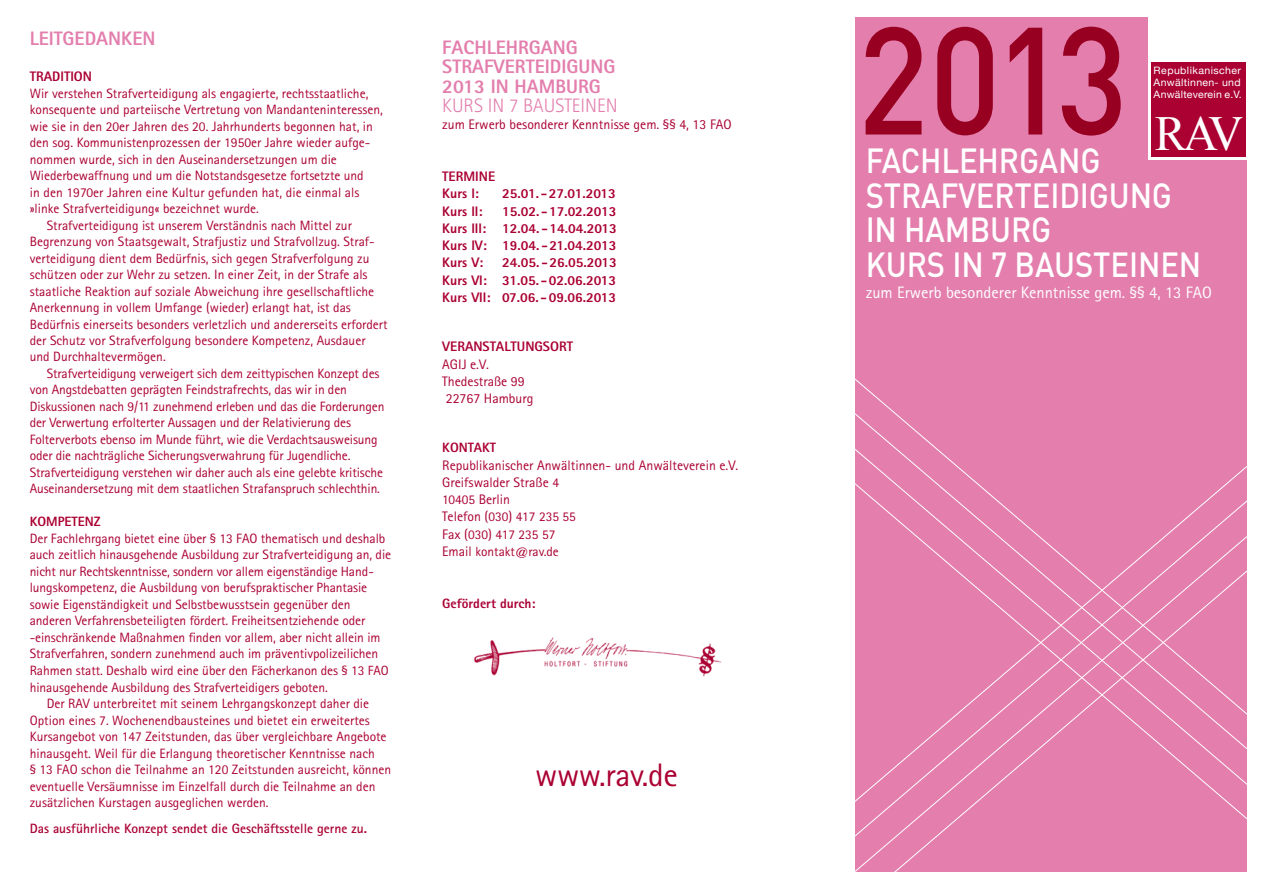
<style>
.page{position:relative;width:1263px;height:893px;background:#fff}
.page>*{position:absolute;margin:0;border:0;box-sizing:border-box;transform-origin:0 0}
.t1{font:500 150px "DIN";color:#aa0132;scale:.9 1}
.t2{font:48.9px "Times New Roman";color:#fff}
.t3{font:500 34.5px/34.5px "DIN";letter-spacing:-.005em;color:#fff;scale:.9 1}
.t4{font:32.55px "Rotis Sans Serif";letter-spacing:-.01em;color:#aa0132}
.t5{font:800 19.5px/19.5px "Rotis Sans Serif";color:#e37ead}
.t6{font:300 19.5px "Rotis Sans Serif";color:#e37ead}
.t7{font:16.5px "Rotis Sans Serif";color:#fff}
.t8{font:800 13.8px/17.2px "Rotis Sans Serif";color:#aa0132;text-align:justify}
.t9{font:13.8px/17.2px "Rotis Sans Serif";color:#aa0132}
.t10{font:13.5px "Rotis Sans Serif";color:#aa0132}
.t11{font:700 13.5px "Rotis Sans Serif";color:#aa0132}
.t12{font:800 13.5px "Rotis Sans Serif";color:#aa0132}
.t13{font:13.35px/17.2px "Rotis Sans Serif";color:#aa0132}
.t14{font:10.2px/12.3px "Helvetica Neue";letter-spacing:.03em;color:#fff}
.s1{font-size:13.35px}
.s2{font-size:13.8px}
</style>
<div class="page">
<div style="left:856px;top:17px;width:391px;height:855px;background:#e37ead"></div>
<svg style="left:855px;top:441px;width:392px;height:369px"></svg>
<div style="left:1148px;top:11px;width:111px;height:149px;background:#fff"></div>
<div style="left:1151px;top:62px;width:95px;height:95px;background:#aa0132"></div>
<img style="left:473px;top:637px;width:249px;height:40px">
<h3 class="t5" style="left:30px;top:29px;width:11px">LEITGEDAN</h3>
<h3 class="t5" style="left:121px;top:29px;width:23px">KEN</h3>
<p class="t8" style="left:30px;top:68px;width:64px">TRADITION</p>
<p class="t10" style="left:30px;top:85px;width:340px">Wir verstehen Strafverteidigung als engagierte, rechtsstaatliche,</p>
<p class="t10" style="left:30px;top:101px;width:355px">konsequente und parteiische Vertretung von Mandanteninteressen,</p>
<p class="t10" style="left:30px;top:118px;width:345px">wie sie in den 20er Jahren des 20. Jahrhunderts begonnen hat, in</p>
<p class="t10" style="left:30px;top:134px;width:342px">den sog. Kommunistenprozessen der 1950er Jahre wieder aufge-</p>
<p class="t10" style="left:30px;top:151px;width:309px">nommen wurde, sich in den Auseinandersetzungen um die</p>
<p class="t10" style="left:30px;top:167px;width:335px">Wiederbewaffnung und um die Notstandsgesetze fortsetzte und</p>
<p class="t10" style="left:30px;top:184px;width:331px">in den 1970er Jahren eine Kultur gefunden hat, die einmal als</p>
<p class="t10" style="left:30px;top:200px;width:231px">»linke Strafverteidigung« bezeichnet wurde.</p>
<p class="t10" style="left:47px;top:217px;width:307px">Strafverteidigung ist unserem Verständnis nach Mittel zur</p>
<p class="t10" style="left:30px;top:233px;width:345px">Begrenzung von Staatsgewalt, Strafjustiz und Strafvollzug. Straf-</p>
<p class="t10" style="left:30px;top:250px;width:341px">verteidigung dient dem Bedürfnis, sich gegen Strafverfolgung zu</p>
<p class="t10" style="left:30px;top:266px;width:339px">schützen oder zur Wehr zu setzen. In einer Zeit, in der Strafe als</p>
<p class="t10" style="left:30px;top:283px;width:346px">staatliche Reaktion auf soziale Abweichung ihre gesellschaftliche</p>
<p class="t10" style="left:30px;top:299px;width:323px">Anerkennung in vollem Umfange (wieder) erlangt hat, ist das</p>
<p class="t10" style="left:30px;top:316px;width:359px">Bedürfnis einerseits besonders verletzlich und andererseits erfordert</p>
<p class="t10" style="left:30px;top:332px;width:337px">der Schutz vor Strafverfolgung besondere Kompetenz, Ausdauer</p>
<p class="t10" style="left:30px;top:349px;width:137px">und Durchhaltevermögen.</p>
<p class="t10" style="left:47px;top:365px;width:334px">Strafverteidigung verweigert sich dem zeittypischen Konzept des</p>
<p class="t10" style="left:30px;top:382px;width:319px">von Angstdebatten geprägten Feindstrafrechts, das wir in den</p>
<p class="t10" style="left:30px;top:398px;width:356px">Diskussionen nach 9/11 zunehmend erleben und das die Forderungen</p>
<p class="t10" style="left:30px;top:415px;width:323px">der Verwertung erfolterter Aussagen und der Relativierung des</p>
<p class="t10" style="left:30px;top:431px;width:349px">Folterverbots ebenso im Munde führt, wie die Verdachtsausweisung</p>
<p class="t10" style="left:30px;top:448px;width:322px">oder die nachträgliche Sicherungsverwahrung für Jugendliche.</p>
<p class="t10" style="left:30px;top:464px;width:355px">Strafverteidigung verstehen wir daher auch als eine gelebte kritische</p>
<p class="t10" style="left:30px;top:481px;width:352px">Auseinandersetzung mit dem staatlichen Strafanspruch schlechthin.</p>
<p class="t12" style="left:30px;top:513px;width:72px">KOMPETENZ</p>
<p class="t10" style="left:30px;top:530px;width:357px">Der Fachlehrgang bietet eine über § 13 FAO thematisch und deshalb</p>
<p class="t10" style="left:30px;top:547px;width:363px">auch zeitlich hinausgehende Ausbildung zur Strafverteidigung an, die</p>
<p class="t10" style="left:30px;top:563px;width:344px">nicht nur Rechtskenntnisse, sondern vor allem eigenständige Hand-</p>
<p class="t10" style="left:30px;top:580px;width:339px">lungskompetenz, die Ausbildung von berufspraktischer Phantasie</p>
<p class="t10" style="left:30px;top:596px;width:322px">sowie Eigenständigkeit und Selbstbewusstsein gegenüber den</p>
<p class="t10" style="left:30px;top:613px;width:337px">anderen Verfahrensbeteiligten fördert. Freiheitsentziehende oder</p>
<p class="t10" style="left:30px;top:629px;width:352px">-einschränkende Maßnahmen finden vor allem, aber nicht allein im</p>
<p class="t10" style="left:30px;top:646px;width:350px">Strafverfahren, sondern zunehmend auch im präventivpolizeilichen</p>
<p class="t10" style="left:30px;top:662px;width:361px">Rahmen statt. Deshalb wird eine über den Fächerkanon des § 13 <span class="s1">FAO</span></p>
<p class="t10" style="left:30px;top:679px;width:300px">hinausgehende Ausbildung des Strafverteidigers geboten.</p>
<p class="t10" style="left:47px;top:695px;width:324px">Der RAV unterbreitet mit seinem Lehrgangskonzept daher die</p>
<p class="t10" style="left:30px;top:712px;width:342px">Option eines 7. Wochenendbausteines und bietet ein erweitertes</p>
<p class="t10" style="left:30px;top:728px;width:358px">Kursangebot von 147 Zeitstunden, das über vergleichbare Angebote</p>
<p class="t10" style="left:30px;top:745px;width:347px">hinausgeht. Weil für die Erlangung theoretischer Kenntnisse nach</p>
<p class="t10" style="left:30px;top:761px;width:363px">§ 13 FAO schon die Teilnahme an 120 Zeitstunden ausreicht, können</p>
<p class="t10" style="left:30px;top:778px;width:347px">eventuelle Versäumnisse im Einzelfall durch die Teilnahme an den</p>
<p class="t10" style="left:30px;top:794px;width:240px">zusätzlichen Kurstagen ausgeglichen werden.</p>
<p class="t11" style="left:30px;top:819px;width:339px">Das ausführliche Konzept sendet die Geschäftsstelle gerne zu.</p>
<h3 class="t5" style="left:442px;top:37px;width:175px">FACHLEHRGANG<br>STRAFVERTEIDIGUNG<br>2013 IN HAMBURG</h3>
<h3 class="t6" style="left:442px;top:94px;width:177px">KURS IN 7 BAUSTEINEN</h3>
<p class="t9" style="left:442px;top:116px;width:291px">zum Erwerb besonderer Kenntnisse gem. §§ 4, 13 FAO</p>
<p class="t8" style="left:442px;top:168px;width:54px">TERMINE<br>KURS I:</p>
<p class="t8" style="left:502px;top:185px;width:115px">25.01. -27.01.2013</p>
<p class="t8" style="left:442px;top:202px;width:42px">KURS II :</p>
<p class="t8" style="left:442px;top:202px;width:176px;text-indent:60px">15.02. -17.02.2013<br>KURS III : 12.04. -14.04.2013<br>KURS IV: 19.04. -21.04.2013<br>KURS V:</p>
<p class="t8" style="left:442px;top:254px;width:176px;text-indent:60px">24.05. -26.05.2013<br>KURS VI : 31.05. -02.06.2013<br>KURS VII : 07.06. -09.06.2013</p>
<p class="t8" style="left:442px;top:338px;width:132px">VERANSTALTUNGSORT</p>
<p class="t9" style="left:442px;top:355px;width:93px">AGIJ e.V.<br>Thedestraße 99<br>22767 Hamburg</p>
<p class="t12" style="left:442px;top:439px;width:55px">KONTAKT</p>
<p class="t9" style="left:442px;top:456px;width:298px">Republikanischer Anwältinnen- und Anwälteverein e.V.<br>Greifswalder Straße <span class="s1">4<br>10405</span> Berlin</p>
<p class="t13" style="left:442px;top:508px;width:135px"><span class="s2">Telefon (</span>030<span class="s2">)</span> 417 235 55<br><span class="s2">Fax (</span>030<span class="s2">)</span> 417 235 57<br><span class="s2">Email</span> kontakt@rav.de</p>
<p class="t12" style="left:442px;top:594px;width:95px">GEFÖRDERT DURCH:</p>
<h3 class="t4" style="left:535px;top:756px;width:144px">www.rav.de</h3>
<h1 class="t1" style="left:857px;top:-16px;width:303px">2013</h1>
<p class="t14" style="left:1153px;top:63px;width:90px">Republikanischer<br>Anwältinnen- und<br>Anwälteverein e.V.</p>
<h2 class="t2" style="left:1155px;top:101px;width:90px">RAV</h2>
<h3 class="t3" style="left:866px;top:142px;width:325px">FACHLEHRGANG<br>STRAFVERTEIDIGUNG<br>IN HAMBURG<br>KURS IN 7 BAUSTEINEN</h3>
<p class="t7" style="left:866px;top:282px;width:348px">zum Erwerb besonderer Kenntnisse gem. §§ 4, 13 FAO</p>
</div>
